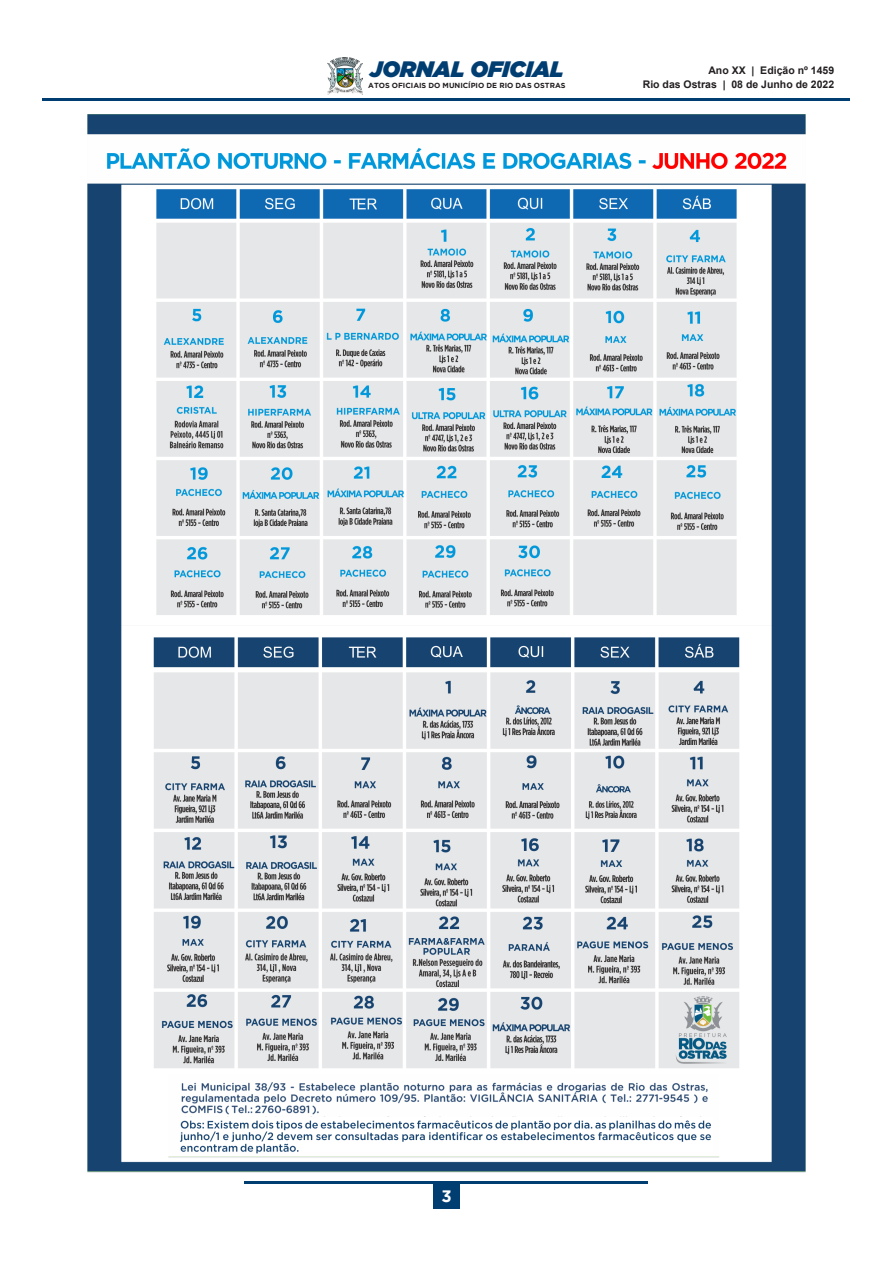
<style>
.page{position:relative;width:893px;height:1263px;background:#fff}
.page>*{position:absolute;margin:0;border:0;box-sizing:border-box;transform-origin:0 0}
.t1{font:italic 900 22.35px "Gotham";color:#003d71}
.t2{font:700 16.5px "Gotham";color:#fff}
.t3{font:700 10.5px "Arial";color:#231f20}
.t4{font:700 7.35px "Gotham";color:#231f20}
</style>
<div class="page">
<hr style="left:43px;top:98px;width:807px;height:3px;background:#003d71">
<img style="left:328px;top:58px;width:35px;height:36px">
<hr style="left:244px;top:1181px;width:404px;height:3px;background:#003d71">
<div style="left:433px;top:1184px;width:27px;height:25px;background:#003d71"></div>
<img style="left:87px;top:114px;width:719px;height:1059px">
<p class="t1" style="left:370px;top:56px;width:195px">JORNAL OFICIAL</p>
<p class="t4" style="left:368px;top:81px;width:199px">ATOS OFICIAIS DO MUNICÍPIO DE RIO DAS OSTRAS</p>
<p class="t3" style="left:708px;top:63px;width:127px">Ano XX | Edição nº 1459</p>
<p class="t3" style="left:643px;top:76px;width:193px">Rio das Ostras | 08 de Junho de 2022</p>
<p class="t2" style="left:441px;top:1187px;width:12px">3</p>
</div>
